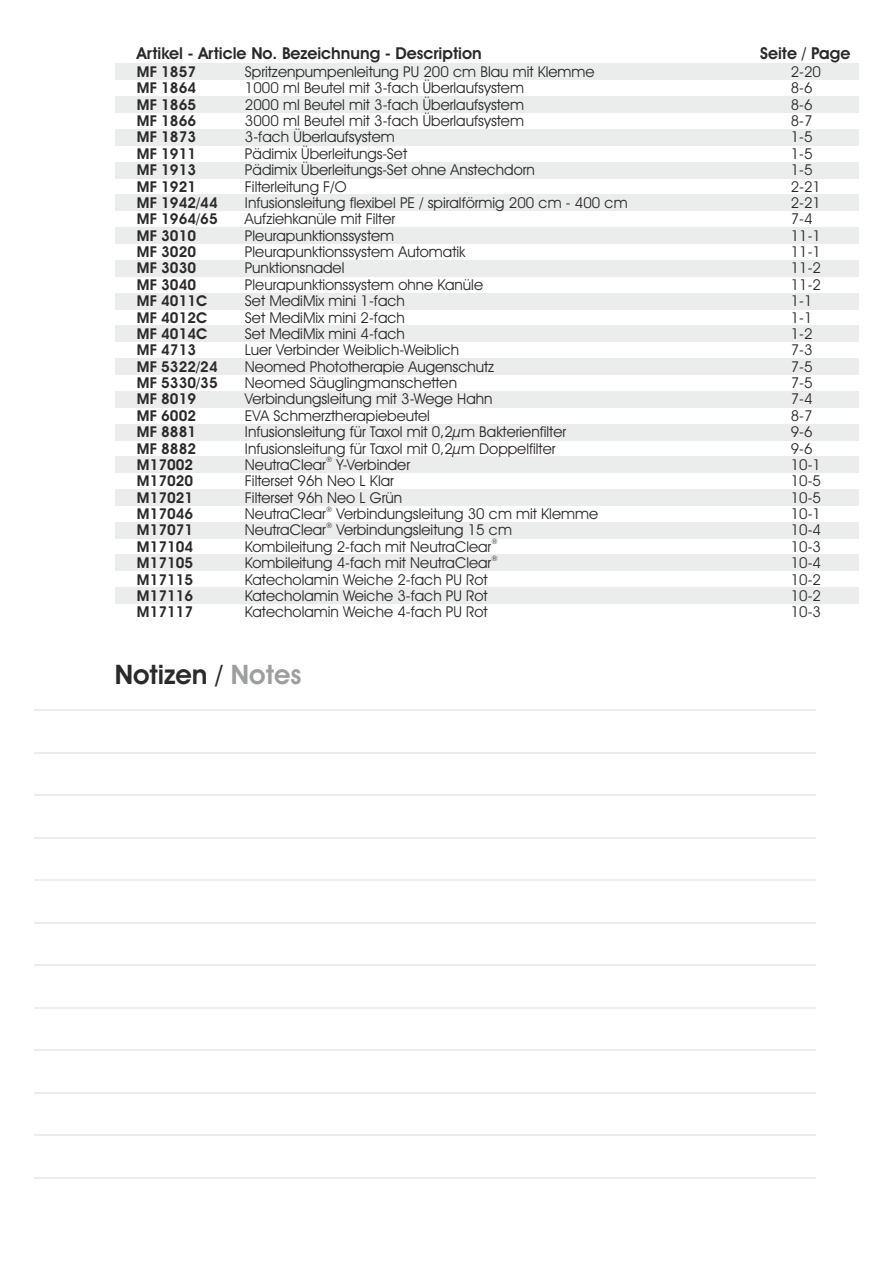
<style>
.page{position:relative;width:893px;height:1263px;background:#fff}
.page>*{position:absolute;margin:0;border:0;box-sizing:border-box;transform-origin:0 0}
.t1{font:600 27px "Avant Garde IT Cby BT";color:#2b2a29}
.t2{font:600 16.5px "Avant Garde IT Cby BT";color:#2b2a29}
.t3{font:15px "Avant Garde IT Cby BT";color:#2b2a29}
.t4{font:600 15px "Avant Garde IT Cby BT";color:#2b2a29}
.t5{font:7.5px "Avant Garde IT Cby BT";color:#2b2a29}
.s1{color:#9d9e9e}
</style>
<div class="page">
<div style="left:115px;top:489px;width:744px;height:17px;background:#ebecec"></div>
<div style="left:115px;top:457px;width:744px;height:16px;background:#ebecec"></div>
<div style="left:115px;top:424px;width:744px;height:16px;background:#ebecec"></div>
<div style="left:115px;top:391px;width:744px;height:16px;background:#ebecec"></div>
<div style="left:115px;top:358px;width:744px;height:17px;background:#ebecec"></div>
<div style="left:115px;top:326px;width:744px;height:16px;background:#ebecec"></div>
<div style="left:115px;top:293px;width:744px;height:16px;background:#ebecec"></div>
<div style="left:115px;top:260px;width:744px;height:16px;background:#ebecec"></div>
<div style="left:115px;top:227px;width:744px;height:17px;background:#ebecec"></div>
<div style="left:115px;top:195px;width:744px;height:16px;background:#ebecec"></div>
<div style="left:115px;top:162px;width:744px;height:16px;background:#ebecec"></div>
<div style="left:115px;top:129px;width:744px;height:17px;background:#ebecec"></div>
<div style="left:115px;top:96px;width:744px;height:17px;background:#ebecec"></div>
<div style="left:115px;top:64px;width:744px;height:16px;background:#ebecec"></div>
<hr style="left:34px;top:709px;width:782px;height:2px;background:#ebecec">
<hr style="left:34px;top:752px;width:782px;height:1px;background:#ebecec">
<hr style="left:34px;top:794px;width:782px;height:2px;background:#ebecec">
<hr style="left:34px;top:837px;width:782px;height:1px;background:#ebecec">
<hr style="left:34px;top:879px;width:782px;height:2px;background:#ebecec">
<hr style="left:34px;top:922px;width:782px;height:2px;background:#ebecec">
<hr style="left:34px;top:964px;width:782px;height:2px;background:#ebecec">
<hr style="left:34px;top:1007px;width:782px;height:2px;background:#ebecec">
<hr style="left:34px;top:1049px;width:782px;height:2px;background:#ebecec">
<hr style="left:34px;top:1092px;width:782px;height:2px;background:#ebecec">
<hr style="left:34px;top:1177px;width:782px;height:2px;background:#ebecec">
<hr style="left:34px;top:1134px;width:782px;height:2px;background:#ebecec">
<div style="left:115px;top:587px;width:744px;height:17px;background:#ebecec"></div>
<div style="left:115px;top:555px;width:744px;height:16px;background:#ebecec"></div>
<div style="left:115px;top:522px;width:744px;height:16px;background:#ebecec"></div>
<p class="t2" style="left:137px;top:46px;width:346px">Artikel - Article No. Bezeichnung - Description</p>
<p class="t2" style="left:760px;top:46px;width:92px">Seite / Page</p>
<p class="t4" style="left:137px;top:65px;width:61px">MF 1857</p>
<p class="t3" style="left:245px;top:65px;width:351px">Spritzenpumpenleitung PU 200 cm Blau mit Klemme</p>
<p class="t3" style="left:791px;top:65px;width:32px">2-20</p>
<p class="t4" style="left:137px;top:82px;width:61px">MF 1864</p>
<p class="t3" style="left:245px;top:82px;width:280px">1000 ml Beutel mit 3-fach Überlaufsystem</p>
<p class="t3" style="left:791px;top:82px;width:23px">8-6</p>
<p class="t4" style="left:137px;top:98px;width:61px">MF 1865</p>
<p class="t3" style="left:245px;top:98px;width:280px">2000 ml Beutel mit 3-fach Überlaufsystem</p>
<p class="t3" style="left:791px;top:98px;width:23px">8-6</p>
<p class="t4" style="left:137px;top:115px;width:61px">MF 1866</p>
<p class="t3" style="left:245px;top:115px;width:280px">3000 ml Beutel mit 3-fach Überlaufsystem</p>
<p class="t3" style="left:791px;top:115px;width:23px">8-7</p>
<p class="t4" style="left:137px;top:131px;width:61px">MF 1873</p>
<p class="t3" style="left:245px;top:131px;width:151px">3-fach Überlaufsystem</p>
<p class="t3" style="left:791px;top:131px;width:23px">1-5</p>
<p class="t4" style="left:137px;top:147px;width:61px">MF 1911</p>
<p class="t3" style="left:245px;top:147px;width:164px">Pädimix Überleitungs-Set</p>
<p class="t3" style="left:791px;top:147px;width:23px">1-5</p>
<p class="t4" style="left:137px;top:164px;width:61px">MF 1913</p>
<p class="t3" style="left:245px;top:164px;width:291px">Pädimix Überleitungs-Set ohne Anstechdorn</p>
<p class="t3" style="left:791px;top:164px;width:23px">1-5</p>
<p class="t4" style="left:137px;top:180px;width:61px">MF 1921</p>
<p class="t3" style="left:245px;top:180px;width:103px">Filterleitung F/O</p>
<p class="t3" style="left:791px;top:180px;width:32px">2-21</p>
<p class="t4" style="left:137px;top:196px;width:82px">MF 1942/44</p>
<p class="t3" style="left:245px;top:196px;width:384px">Infusionsleitung flexibel PE / spiralförmig 200 cm - 400 cm</p>
<p class="t3" style="left:791px;top:196px;width:32px">2-21</p>
<p class="t4" style="left:137px;top:213px;width:82px">MF 1964/65</p>
<p class="t3" style="left:245px;top:213px;width:152px">Aufziehkanüle mit Filter</p>
<p class="t3" style="left:791px;top:213px;width:23px">7-4</p>
<p class="t4" style="left:137px;top:229px;width:61px">MF 3010</p>
<p class="t3" style="left:245px;top:229px;width:151px">Pleurapunktionssystem</p>
<p class="t3" style="left:791px;top:229px;width:32px">11-1</p>
<p class="t4" style="left:137px;top:246px;width:61px">MF 3020</p>
<p class="t3" style="left:245px;top:246px;width:222px">Pleurapunktionssystem Automatik</p>
<p class="t3" style="left:791px;top:246px;width:32px">11-1</p>
<p class="t4" style="left:137px;top:262px;width:61px">MF 3030</p>
<p class="t3" style="left:245px;top:262px;width:101px">Punktionsnadel</p>
<p class="t3" style="left:791px;top:262px;width:32px">11-2</p>
<p class="t4" style="left:137px;top:278px;width:61px">MF 3040</p>
<p class="t3" style="left:245px;top:278px;width:240px">Pleurapunktionssystem ohne Kanüle</p>
<p class="t3" style="left:791px;top:278px;width:32px">11-2</p>
<p class="t4" style="left:137px;top:295px;width:72px">MF 4011C</p>
<p class="t3" style="left:245px;top:295px;width:161px">Set MediMix mini 1-fach</p>
<p class="t3" style="left:791px;top:295px;width:23px">1-1</p>
<p class="t4" style="left:137px;top:311px;width:72px">MF 4012C</p>
<p class="t3" style="left:245px;top:311px;width:161px">Set MediMix mini 2-fach</p>
<p class="t3" style="left:791px;top:311px;width:23px">1-1</p>
<p class="t4" style="left:137px;top:327px;width:72px">MF 4014C</p>
<p class="t3" style="left:245px;top:327px;width:161px">Set MediMix mini 4-fach</p>
<p class="t3" style="left:791px;top:327px;width:23px">1-2</p>
<p class="t4" style="left:137px;top:344px;width:61px">MF 4713</p>
<p class="t3" style="left:245px;top:344px;width:216px">Luer Verbinder Weiblich-Weiblich</p>
<p class="t3" style="left:791px;top:344px;width:23px">7-3</p>
<p class="t4" style="left:137px;top:360px;width:82px">MF 5322/24</p>
<p class="t3" style="left:245px;top:360px;width:251px">Neomed Phototherapie Augenschutz</p>
<p class="t3" style="left:791px;top:360px;width:23px">7-5</p>
<p class="t4" style="left:137px;top:377px;width:82px">MF 5330/35</p>
<p class="t3" style="left:245px;top:377px;width:214px">Neomed Säuglingmanschetten</p>
<p class="t3" style="left:791px;top:377px;width:23px">7-5</p>
<p class="t4" style="left:137px;top:393px;width:61px">MF 8019</p>
<p class="t3" style="left:245px;top:393px;width:249px">Verbindungsleitung mit 3-Wege Hahn</p>
<p class="t3" style="left:791px;top:393px;width:23px">7-4</p>
<p class="t4" style="left:137px;top:409px;width:61px">MF 6002</p>
<p class="t3" style="left:245px;top:409px;width:187px">EVA Schmerztherapiebeutel</p>
<p class="t3" style="left:791px;top:409px;width:23px">8-7</p>
<p class="t4" style="left:137px;top:426px;width:61px">MF 8881</p>
<p class="t3" style="left:245px;top:426px;width:323px">Infusionsleitung für Taxol mit 0,2µm Bakterienfilter</p>
<p class="t3" style="left:791px;top:426px;width:23px">9-6</p>
<p class="t4" style="left:137px;top:442px;width:61px">MF 8882</p>
<p class="t3" style="left:245px;top:442px;width:312px">Infusionsleitung für Taxol mit 0,2µm Doppelfilter</p>
<p class="t3" style="left:791px;top:442px;width:23px">9-6</p>
<p class="t5" style="left:326px;top:457px;width:8px">®</p>
<p class="t4" style="left:137px;top:458px;width:58px">M17002</p>
<p class="t3" style="left:245px;top:458px;width:167px">NeutraClear Y-Verbinder</p>
<p class="t3" style="left:791px;top:458px;width:32px">10-1</p>
<p class="t4" style="left:137px;top:475px;width:58px">M17020</p>
<p class="t3" style="left:245px;top:475px;width:150px">Filterset 96h Neo L Klar</p>
<p class="t3" style="left:791px;top:475px;width:32px">10-5</p>
<p class="t4" style="left:137px;top:491px;width:58px">M17021</p>
<p class="t3" style="left:245px;top:491px;width:159px">Filterset 96h Neo L Grün</p>
<p class="t3" style="left:791px;top:491px;width:32px">10-5</p>
<p class="t5" style="left:326px;top:506px;width:8px">®</p>
<p class="t4" style="left:137px;top:508px;width:58px">M17046</p>
<p class="t3" style="left:245px;top:508px;width:355px">NeutraClear Verbindungsleitung 30 cm mit Klemme</p>
<p class="t3" style="left:791px;top:508px;width:32px">10-1</p>
<p class="t5" style="left:326px;top:522px;width:8px">®</p>
<p class="t4" style="left:137px;top:524px;width:58px">M17071</p>
<p class="t3" style="left:245px;top:524px;width:269px">NeutraClear Verbindungsleitung 15 cm</p>
<p class="t3" style="left:791px;top:524px;width:32px">10-4</p>
<p class="t5" style="left:491px;top:539px;width:8px">®</p>
<p class="t4" style="left:137px;top:540px;width:58px">M17104</p>
<p class="t3" style="left:245px;top:540px;width:248px">Kombileitung 2-fach mit NeutraClear</p>
<p class="t3" style="left:791px;top:540px;width:32px">10-3</p>
<p class="t5" style="left:491px;top:555px;width:8px">®</p>
<p class="t4" style="left:137px;top:557px;width:58px">M17105</p>
<p class="t3" style="left:245px;top:557px;width:248px">Kombileitung 4-fach mit NeutraClear</p>
<p class="t3" style="left:791px;top:557px;width:32px">10-4</p>
<p class="t4" style="left:137px;top:573px;width:58px">M17115</p>
<p class="t3" style="left:245px;top:573px;width:244px">Katecholamin Weiche 2-fach PU Rot</p>
<p class="t3" style="left:791px;top:573px;width:32px">10-2</p>
<p class="t4" style="left:137px;top:589px;width:58px">M17116</p>
<p class="t3" style="left:245px;top:589px;width:244px">Katecholamin Weiche 3-fach PU Rot</p>
<p class="t3" style="left:791px;top:589px;width:32px">10-2</p>
<p class="t4" style="left:137px;top:606px;width:58px">M17117</p>
<p class="t3" style="left:245px;top:606px;width:244px">Katecholamin Weiche 4-fach PU Rot</p>
<p class="t3" style="left:791px;top:606px;width:32px">10-3</p>
<h1 class="t1" style="left:115px;top:664px;width:188px">Notizen / <span class="s1">Notes</span></h1>
</div>
